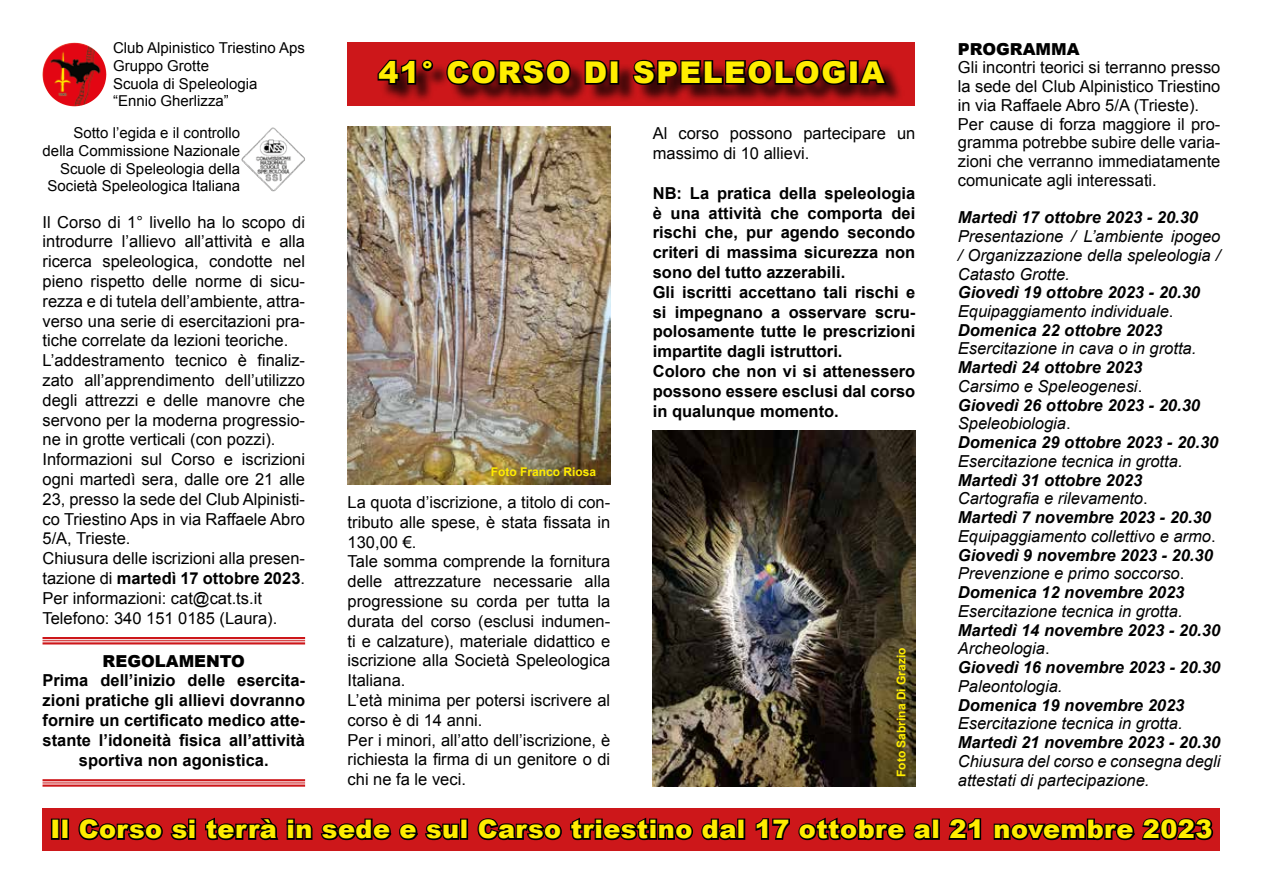
<style>
.page{position:relative;width:1263px;height:893px;background:#fff}
.page>*{position:absolute;margin:0;border:0;box-sizing:border-box;transform-origin:0 0}
.t1{font:900 30px "Arial";letter-spacing:.05em;color:#ffed00}
.t2{font:900 25.5px "Arial";letter-spacing:.02em;color:#ffed00}
.t3{font:16.5px/19.8px "Arial";color:#000}
.t4{font:italic 700 16.5px/18.8px "Arial";color:#000}
.t5{font:700 16.5px/19.8px "Arial";color:#000}
.t6{font:italic 16.5px/18.8px "Arial";color:#000;text-align:justify}
.t7{font:900 16.5px "Arial";color:#000}
.t8{font:15px/17.5px "Arial";color:#000}
.t9{font:700 12px "Arial";color:#ffed00}
.s1{font-weight:700}
.s2{font-weight:400}
.s3{font-weight:400;font-style:normal}
</style>
<div class="page">
<img style="left:653px;top:431px;width:262px;height:355px">
<div style="left:348px;top:43px;width:567px;height:63px;background:#cd171a"></div>
<img style="left:46px;top:43px;width:28px;height:17px">
<img style="left:241px;top:128px;width:31px;height:45px">
<div style="left:380px;top:62px;width:524px;height:42px;background:#000;opacity:.75"></div>
<svg style="left:377px;top:59px;width:58px;height:27px"></svg>
<svg style="left:445px;top:59px;width:128px;height:28px;background:#4c0809"></svg>
<svg style="left:583px;top:60px;width:26px;height:26px"></svg>
<div style="left:610px;top:60px;width:9px;height:25px;border:3px solid #000"></div>
<svg style="left:631px;top:59px;width:217px;height:28px;background:#4b0809"></svg>
<div style="left:849px;top:60px;width:10px;height:25px;border:3px solid #000"></div>
<svg style="left:857px;top:60px;width:32px;height:27px"></svg>
<div style="left:43px;top:808px;width:1177px;height:42px;background:#cd171a"></div>
<div style="left:51px;top:819px;width:9px;height:21px;border:3px solid #000"></div>
<div style="left:61px;top:819px;width:8px;height:21px;border:3px solid #000"></div>
<svg style="left:78px;top:818px;width:119px;height:23px"></svg>
<svg style="left:205px;top:817px;width:256px;height:24px"></svg>
<div style="left:460px;top:819px;width:8px;height:21px;border:3px solid #000"></div>
<svg style="left:477px;top:817px;width:263px;height:24px"></svg>
<div style="left:737px;top:819px;width:8px;height:21px;border:3px solid #000"></div>
<svg style="left:755px;top:817px;width:180px;height:24px"></svg>
<div style="left:932px;top:819px;width:8px;height:21px;border:3px solid #000"></div>
<svg style="left:948px;top:818px;width:34px;height:22px"></svg>
<svg style="left:993px;top:818px;width:221px;height:23px"></svg>
<hr style="left:43px;top:779px;width:262px;height:2px;background:#cd171a">
<hr style="left:43px;top:782px;width:262px;height:1px;background:#cd171a">
<hr style="left:43px;top:784px;width:262px;height:3px;background:#cd171a">
<hr style="left:43px;top:637px;width:262px;height:2px;background:#cd171a">
<hr style="left:43px;top:640px;width:262px;height:1px;background:#cd171a">
<hr style="left:43px;top:642px;width:262px;height:2px;background:#cd171a">
<img style="left:348px;top:126px;width:262px;height:359px">
<p class="t8" style="left:113px;top:40px;width:193px">Club Alpinistico Triestino Aps<br>Gruppo Grotte<br>Scuola di Speleologia<br>“Ennio Gherlizza”</p>
<p class="t8" style="left:43px;top:125px;width:199px;text-align:right">Sotto l’egida e il controllo della Commissione Nazionale<br>Scuole di Speleologia della<br>Società Speleologica Italiana</p>
<p class="t3" style="left:43px;top:212px;width:264px">Il Corso di 1° livello ha lo scopo di introdurre l’allievo all’attività e alla ricerca speleologica, condotte nel pieno rispetto delle norme di sicu&shy;rezza e di tutela dell’ambiente, attra&shy;verso una serie di esercitazioni pra&shy;tiche correlate da lezioni teoriche.<br>L’addestramento tecnico è finaliz&shy;zato all’apprendimento dell’utilizzo degli attrezzi e delle manovre che servono per la moderna progressio&shy;ne in grotte verticali (con pozzi).<br>Informazioni sul Corso e iscrizioni ogni martedì sera, dalle ore 21 alle 23, presso la sede del Club Alpinisti&shy;co Triestino Aps in via Raffaele Abro 5/A, Trieste.<br>Chiusura delle iscrizioni alla presen&shy;tazione di <span class="s1">martedì 17 ottobre 2023</span>.<br>Per informazioni: cat@cat.ts.it Telefono: 340 151 0185 (Laura).</p>
<p class="t7" style="left:103px;top:649px;width:144px">REGOLAMENTO</p>
<p class="t5" style="left:43px;top:671px;width:264px;text-align:center">Prima dell’inizio delle esercita&shy;zioni pratiche gli allievi dovranno fornire un certificato medico atte&shy;stante l’idoneità fisica all’attività sportiva non agonistica.</p>
<h1 class="t1" style="left:378px;top:51px;width:507px">41° CORSO DI SPELEOLOGIA</h1>
<p class="t9" style="left:491px;top:464px;width:107px">Foto Franco Riosa</p>
<p class="t3" style="left:348px;top:492px;width:264px">La quota d’iscrizione, a titolo di con&shy;tributo alle spese, è stata fissata in<br>130,00 €.<br>Tale somma comprende la fornitura delle attrezzature necessarie alla progressione su corda per tutta la durata del corso (esclusi indumen&shy;ti e calzature), materiale didattico e iscrizione alla Società Speleologica<br>Italiana.<br>L’età minima per potersi iscrivere al corso è di 14 anni.<br>Per i minori, all’atto dell’iscrizione, è richiesta la firma di un genitore o di chi ne fa le veci.</p>
<p class="t3" style="left:653px;top:124px;width:264px">Al corso possono partecipare un massimo di 10 allievi.</p>
<p class="t5" style="left:653px;top:184px;width:264px">NB: La pratica della speleologia è una attività che comporta dei rischi che, pur agendo secondo criteri di massima sicurezza non sono del tutto azzerabili.<br>Gli iscritti accettano tali rischi e si impegnano a osservare scru&shy;polosamente tutte le prescrizioni impartite dagli istruttori.<br>Coloro che non vi si attenessero possono essere esclusi dal corso in qualunque momento.</p>
<p class="t9" style="left:893px;top:777px;width:131px;rotate:-90deg">Foto Sabrina Di Grazio</p>
<p class="t7" style="left:958px;top:37px;width:123px">PROGRAMMA</p>
<p class="t3" style="left:958px;top:58px;width:264px;line-height:18.8px">Gli incontri teorici si terranno presso la sede del Club Alpinistico Triestino in via Raffaele Abro 5/A (Trieste).<br>Per cause di forza maggiore il pro&shy;gramma potrebbe subire delle varia&shy;zioni che verranno immediatamente comunicate agli interessati.</p>
<p class="t4" style="left:958px;top:209px;width:242px">Martedì 17 ottobre 2023 - 20.30</p>
<p class="t6" style="left:958px;top:227px;width:264px">Presentazione / L’ambiente ipogeo / Organizzazione della speleologia / Catasto Grotte.</p>
<p class="t4" style="left:958px;top:284px;width:244px">Giovedì 19 ottobre 2023 - 20.30<br><span class="s2">Equipaggiamento individuale</span><span class="s3">.<br></span>Domenica 22 ottobre 2023</p>
<p class="t6" style="left:958px;top:340px;width:240px">Esercitazione in cava o in grotta.</p>
<p class="t4" style="left:958px;top:359px;width:262px">Martedì 24 ottobre 2023<br><span class="s2">Carsimo e Speleogenesi</span><span class="s3">.<br></span>Giovedì 26 ottobre 2023 - 20.30<br><span class="s2">Speleobiologia</span><span class="s3">.<br></span>Domenica 29 ottobre 2023 - 20.30</p>
<p class="t6" style="left:958px;top:452px;width:226px">Esercitazione tecnica in grotta.</p>
<p class="t4" style="left:958px;top:471px;width:259px">Martedì 31 ottobre 2023<br><span class="s2">Cartografia e rilevamento</span><span class="s3">.<br></span>Martedì 7 novembre 2023 - 20.30<br><span class="s2">Equipaggiamento collettivo e armo</span><span class="s3">.<br></span>Giovedì 9 novembre 2023 - 20.30<br><span class="s2">Prevenzione e primo soccorso</span><span class="s3">.<br></span>Domenica 12 novembre 2023</p>
<p class="t6" style="left:958px;top:602px;width:226px">Esercitazione tecnica in grotta.</p>
<p class="t4" style="left:958px;top:621px;width:264px">Martedì 14 novembre 2023 - 20.30<br><span class="s2">Archeologia</span><span class="s3">.<br></span>Giovedì 16 novembre 2023 - 20.30</p>
<p class="t6" style="left:958px;top:677px;width:106px">Paleontologia.</p>
<p class="t4" style="left:958px;top:696px;width:228px">Domenica 19 novembre 2023</p>
<p class="t6" style="left:958px;top:714px;width:226px">Esercitazione tecnica in grotta.</p>
<p class="t4" style="left:958px;top:733px;width:264px">Martedì 21 novembre 2023 - 20.30</p>
<p class="t6" style="left:958px;top:752px;width:264px">Chiusura del corso e consegna degli attestati di partecipazione.</p>
<h2 class="t2" style="left:50px;top:811px;width:1164px">Il Corso si terrà in sede e sul Carso triestino dal 17 ottobre al 21 novembre 2023</h2>
</div>
